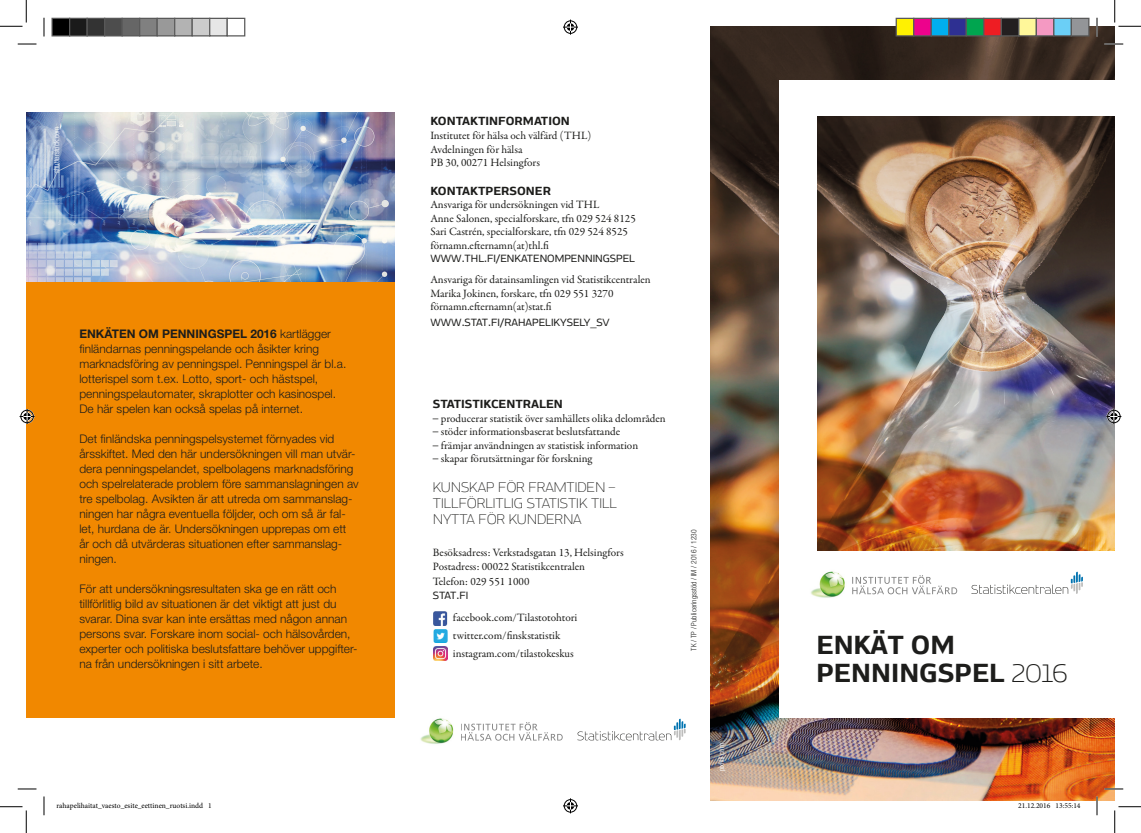
<style>
.page{position:relative;width:1141px;height:833px;background:#fff}
.page>*{position:absolute;margin:0;border:0;box-sizing:border-box;transform-origin:0 0}
.Otsikko{font:700 25px/27.5px "Sone";color:#1d1d1b}
.uusi_ilme_yhteystiet{font:100 13.38px/16px "Sone";color:#1d1d1b}
.LAATIKKOLEIPIS{font:300 11.88px/15px "Helvetica Neue LT Std";color:#1d1d1b}
.Leipis_Garamond_Prem{font:11.25px "Garamond Premr Pro";color:#1d1d1b}
.uusi_ilme_yhteystiet-2{font:11.25px "Garamond Premr Pro";letter-spacing:-.005em;color:#1d1d1b}
.Otsikko_1{font:11.25px "Garamond Premr Pro";color:#1d1d1b}
.VÄLIOTSIKKO_SONE_BOL{font:11.25px/13.5px "Garamond Premr Pro";color:#1d1d1b}
.nettiosoite_Sone{font:11.25px "Garamond Premr Pro";letter-spacing:-.005em;color:#1d1d1b}
.VÄLIOTSIKKO_SONE_BOL-2{font:700 11.25px "Sone";color:#1d1d1b}
.uusi_ilme_yhteystiet-3{font:10px "Sone";color:#1d1d1b}
.Otsikko_1-2{font:10px "Sone";letter-spacing:-.05em;color:#1d1d1b}
.t1{font:7.5px "Minion Pro";color:#000}
.tunnistetiedot_Helve{font:300 condensed 7.5px "Helvetica Neue LT Std";color:#1d1d1b}
.tunnistetiedot_Helve-2{font:300 condensed 7.5px "Helvetica Neue LT Std";color:#fff}
.s1{font-weight:700}
.s2{font-family:"Sone";font-weight:700}
.s3{font-family:"Helvetica Neue LT Std";font-weight:300}
.s4{font-weight:100;font-size:27.5px}
</style>
<div class="page">
<svg style="left:577px;top:718px;width:108px;height:22px"></svg>
<svg style="left:461px;top:722px;width:101px;height:18px"></svg>
<img style="left:420px;top:718px;width:34px;height:26px">
<img style="left:26px;top:113px;width:369px;height:169px">
<img style="left:710px;top:26px;width:404px;height:773px">
<img style="left:816px;top:116px;width:298px;height:434px">
<div style="left:26px;top:282px;width:369px;height:435px;background:#f18800"></div>
<div style="left:779px;top:80px;width:37px;height:636px;background:#fff"></div>
<div style="left:779px;top:80px;width:335px;height:36px;background:#fff"></div>
<div style="left:779px;top:550px;width:335px;height:167px;background:#fff"></div>
<img style="left:433px;top:611px;width:15px;height:13px">
<img style="left:433px;top:629px;width:14px;height:13px">
<img style="left:433px;top:646px;width:14px;height:13px">
<svg style="left:971px;top:571px;width:111px;height:22px"></svg>
<svg style="left:852px;top:575px;width:105px;height:19px"></svg>
<img style="left:810px;top:571px;width:35px;height:27px">
<svg style="left:18px;top:43px;width:18px;height:2px"></svg>
<svg style="left:1104px;top:43px;width:19px;height:2px"></svg>
<svg style="left:18px;top:788px;width:18px;height:1px"></svg>
<svg style="left:1104px;top:787px;width:19px;height:2px"></svg>
<svg style="left:43px;top:18px;width:2px;height:18px"></svg>
<svg style="left:43px;top:796px;width:2px;height:18px"></svg>
<svg style="left:1096px;top:18px;width:1px;height:18px"></svg>
<svg style="left:1096px;top:796px;width:1px;height:18px"></svg>
<svg style="left:0;top:0;width:27px;height:27px"></svg>
<svg style="left:0;top:806px;width:27px;height:26px"></svg>
<svg style="left:1114px;top:0;width:26px;height:27px"></svg>
<svg style="left:1114px;top:806px;width:26px;height:26px"></svg>
<svg style="left:563px;top:20px;width:15px;height:15px"></svg>
<svg style="left:563px;top:798px;width:15px;height:14px"></svg>
<svg style="left:20px;top:409px;width:15px;height:15px"></svg>
<svg style="left:1106px;top:409px;width:15px;height:15px"></svg>
<div style="left:52px;top:18px;width:18px;height:18px;background:#000"></div>
<div style="left:51px;top:18px;width:19px;height:18px;border:1px solid #595959"></div>
<div style="left:70px;top:18px;width:17px;height:18px;background:#1a1a1a"></div>
<div style="left:69px;top:18px;width:19px;height:18px;border:1px solid #595959"></div>
<div style="left:87px;top:18px;width:18px;height:18px;background:#333"></div>
<div style="left:86px;top:18px;width:19px;height:18px;border:1px solid #595959"></div>
<div style="left:105px;top:18px;width:17px;height:18px;background:#4d4d4d"></div>
<div style="left:104px;top:18px;width:19px;height:18px;border:1px solid #595959"></div>
<div style="left:122px;top:18px;width:18px;height:18px;background:#666"></div>
<div style="left:121px;top:18px;width:19px;height:18px;border:1px solid #595959"></div>
<div style="left:140px;top:18px;width:17px;height:18px;background:#808080"></div>
<div style="left:139px;top:18px;width:19px;height:18px;border:1px solid #595959"></div>
<div style="left:157px;top:18px;width:18px;height:18px;background:#999"></div>
<div style="left:156px;top:18px;width:19px;height:18px;border:1px solid #595959"></div>
<div style="left:175px;top:18px;width:17px;height:18px;background:#b3b3b3"></div>
<div style="left:174px;top:18px;width:19px;height:18px;border:1px solid #595959"></div>
<div style="left:192px;top:18px;width:18px;height:18px;background:#ccc"></div>
<div style="left:191px;top:18px;width:19px;height:18px;border:1px solid #595959"></div>
<div style="left:210px;top:18px;width:17px;height:18px;background:#e6e6e6"></div>
<div style="left:209px;top:18px;width:19px;height:18px;border:1px solid #595959"></div>
<div style="left:226px;top:18px;width:19px;height:18px;border:1px solid #595959"></div>
<div style="left:896px;top:18px;width:17px;height:18px;background:#fff101"></div>
<div style="left:895px;top:18px;width:19px;height:18px;border:1px solid #595959"></div>
<div style="left:913px;top:18px;width:18px;height:18px;background:#ed028c"></div>
<div style="left:913px;top:18px;width:18px;height:18px;border:1px solid #595959"></div>
<div style="left:931px;top:18px;width:17px;height:18px;background:#00aeef"></div>
<div style="left:930px;top:18px;width:19px;height:18px;border:1px solid #595959"></div>
<div style="left:948px;top:18px;width:18px;height:18px;background:#2e3092"></div>
<div style="left:948px;top:18px;width:18px;height:18px;border:1px solid #595959"></div>
<div style="left:966px;top:18px;width:17px;height:18px;background:#00a54f"></div>
<div style="left:965px;top:18px;width:19px;height:18px;border:1px solid #595959"></div>
<div style="left:983px;top:18px;width:18px;height:18px;background:#ee1d23"></div>
<div style="left:983px;top:18px;width:18px;height:18px;border:1px solid #595959"></div>
<div style="left:1001px;top:18px;width:17px;height:18px;background:#231f20"></div>
<div style="left:1000px;top:18px;width:19px;height:18px;border:1px solid #595959"></div>
<div style="left:1018px;top:18px;width:18px;height:18px;background:#fff79a"></div>
<div style="left:1018px;top:18px;width:18px;height:18px;border:1px solid #595959"></div>
<div style="left:1036px;top:18px;width:17px;height:18px;background:#f499c2"></div>
<div style="left:1035px;top:18px;width:19px;height:18px;border:1px solid #595959"></div>
<div style="left:1053px;top:18px;width:18px;height:18px;background:#6bcff6"></div>
<div style="left:1053px;top:18px;width:18px;height:18px;border:1px solid #595959"></div>
<div style="left:1071px;top:18px;width:17px;height:18px;background:#939598"></div>
<div style="left:1070px;top:18px;width:19px;height:18px;border:1px solid #595959"></div>
<p class="tunnistetiedot_Helve-2" style="left:52px;top:173px;width:47px;rotate:-90deg">shutterstock.com</p>
<p class="LAATIKKOLEIPIS" style="left:79px;top:326px;width:268px"><span class="s1">ENKÄTEN OM PENNINGSPEL 2016</span> kartlägger finländarnas penningspelande och åsikter kring marknadsföring av penningspel. Penningspel är bl.a. lotterispel som t.ex. Lotto, sport- och hästspel, penningspelautomater, skraplotter och kasinospel.<br>De här spelen kan också spelas på internet.</p>
<p class="LAATIKKOLEIPIS" style="left:79px;top:431px;width:281px">Det finländska penningspelsystemet förnyades vid årsskiftet. Med den här undersökningen vill man utvär&shy;dera penningspelandet, spelbolagens marknadsföring och spelrelaterade problem före sammanslagningen av tre spelbolag. Avsikten är att utreda om sammanslag&shy;ningen har några eventuella följder, och om så är fal&shy;let, hurdana de är. Undersökningen upprepas om ett år och då utvärderas situationen efter sammanslag&shy;ningen.</p>
<p class="LAATIKKOLEIPIS" style="left:79px;top:581px;width:280px">För att undersökningsresultaten ska ge en rätt och tillförlitlig bild av situationen är det viktigt att just du svarar. Dina svar kan inte ersättas med någon annan persons svar. Forskare inom social- och hälsovården, experter och politiska beslutsfattare behöver uppgifter&shy;na från undersökningen i sitt arbete.</p>
<p class="VÄLIOTSIKKO_SONE_BOL" style="left:430px;top:115px;width:162px"><span class="s2">KONTAKTINFORMATION<br></span>Institutet för hälsa och välfärd (THL)<br>Avdelningen för hälsa</p>
<p class="Leipis_Garamond_Prem" style="left:430px;top:156px;width:111px">PB 30, 00271 Helsingfors</p>
<p class="VÄLIOTSIKKO_SONE_BOL" style="left:430px;top:184px;width:170px"><span class="s2">KONTAKTPERSONER<br></span>Ansvariga för undersökningen vid THL</p>
<p class="Leipis_Garamond_Prem" style="left:430px;top:211px;width:207px">Anne Salonen, specialforskare, tfn 029 524 8125</p>
<p class="Leipis_Garamond_Prem" style="left:430px;top:225px;width:199px">Sari Castrén, specialforskare, tfn 029 524 8525</p>
<p class="Leipis_Garamond_Prem" style="left:430px;top:238px;width:120px">förnamn.efternamn(at)thl.fi</p>
<p class="uusi_ilme_yhteystiet-3" style="left:430px;top:252px;width:206px">WWW.THL.FI/ENKATENOMPENNINGSPEL</p>
<p class="Leipis_Garamond_Prem" style="left:430px;top:273px;width:222px">Ansvariga för datainsamlingen vid Statistikcentralen</p>
<p class="Leipis_Garamond_Prem" style="left:430px;top:286px;width:185px">Marika Jokinen, forskare, tfn 029 551 3270</p>
<p class="uusi_ilme_yhteystiet-2" style="left:430px;top:300px;width:123px">förnamn.efternamn(at)stat.fi</p>
<p class="uusi_ilme_yhteystiet-3" style="left:430px;top:316px;width:181px">WWW.STAT.FI/RAHAPELIKYSELY_SV</p>
<p class="VÄLIOTSIKKO_SONE_BOL-2" style="left:433px;top:396px;width:131px">STATISTIKCENTRALEN</p>
<p class="uusi_ilme_yhteystiet-2" style="left:433px;top:411px;width:234px"><span class="s3">–</span> producerar statistik över samhällets olika delområden</p>
<p class="uusi_ilme_yhteystiet-2" style="left:433px;top:425px;width:189px"><span class="s3">–</span> stöder informationsbaserat beslutsfattande</p>
<p class="uusi_ilme_yhteystiet-2" style="left:433px;top:438px;width:207px"><span class="s3">–</span> främjar användningen av statistisk information</p>
<p class="uusi_ilme_yhteystiet-2" style="left:433px;top:452px;width:161px"><span class="s3">–</span> skapar förutsättningar för forskning</p>
<p class="uusi_ilme_yhteystiet" style="left:433px;top:478px;width:185px">KUNSKAP FÖR FRAMTIDEN –<br>TILLFÖRLITLIG STATISTIK TILL<br>NYTTA FÖR KUNDERNA</p>
<p class="Otsikko_1" style="left:433px;top:545px;width:192px">Besöksadress: Verkstadsgatan 13, Helsingfors</p>
<p class="Otsikko_1" style="left:433px;top:559px;width:154px">Postadress: 00022 Statistikcentralen</p>
<p class="Otsikko_1" style="left:433px;top:574px;width:98px">Telefon: 029 551 1000</p>
<p class="Otsikko_1-2" style="left:433px;top:588px;width:37px">STAT.FI</p>
<p class="nettiosoite_Sone" style="left:453px;top:610px;width:126px">facebook.com/Tilastotohtori</p>
<p class="nettiosoite_Sone" style="left:453px;top:628px;width:109px">twitter.com/finskstatistik</p>
<p class="Otsikko_1" style="left:453px;top:646px;width:122px">instagram.com/tilastokeskus</p>
<p class="tunnistetiedot_Helve" style="left:689px;top:650px;width:122px;rotate:-90deg">TK / TP / Publiceringsstöd / IM / 2016 / 1230</p>
<p class="tunnistetiedot_Helve-2" style="left:717px;top:770px;width:30px;rotate:-90deg">pixhill.com</p>
<p class="Otsikko" style="left:816px;top:630px;width:253px">ENKÄT OM<br>PENNINGSPEL <span class="s4">2016</span></p>
<p class="t1" style="left:56px;top:799px;width:157px">rahapelihaitat_vaesto_esite_eettinen_ruotsi.indd 1</p>
<p class="t1" style="left:1018px;top:799px;width:64px">21.12.2016 13:55:14</p>
</div>
